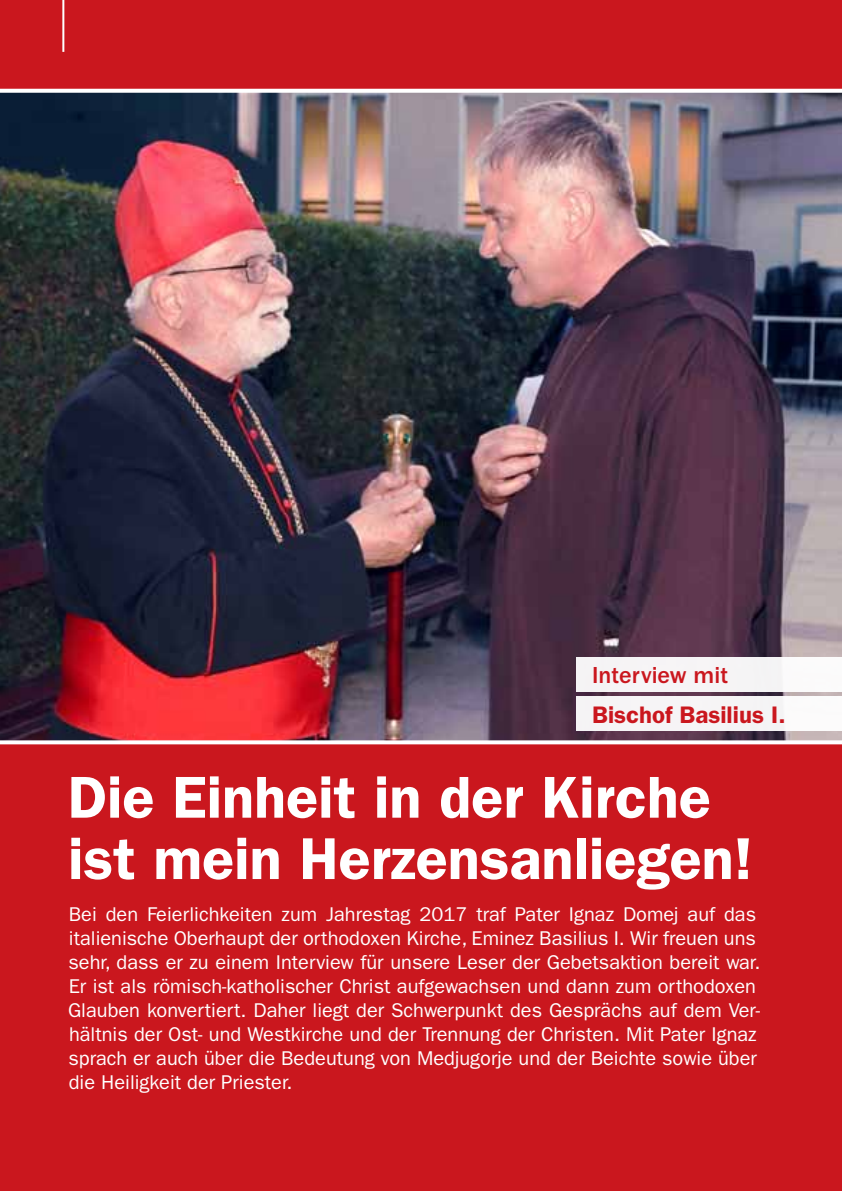
<style>
.page{position:relative;width:842px;height:1191px;background:#ca171e}
.page>*{position:absolute;margin:0;border:0;box-sizing:border-box;transform-origin:0 0}
.t1{font:600 59.4px/61.4px "ITC Franklin Gothic Std";color:#fff}
.t2{font:600 24px "ITC Franklin Gothic Std";color:#ca171e}
.t3{font:500 24px "ITC Franklin Gothic Std";color:#ca171e}
.t4{font:20px/24px "ITC Franklin Gothic Std";color:#fff}
</style>
<div class="page">
<hr style="left:62px;top:0;width:2px;height:52px;background:#fff">
<img style="left:0;top:93px;width:842px;height:647px">
<div style="left:576px;top:657px;width:266px;height:34px;background:#f6f4f6"></div>
<div style="left:576px;top:696px;width:266px;height:35px;background:#f6f4f6"></div>
<svg style="left:0;top:89px;width:842px;height:4px;background:#f5f5f6"></svg>
<svg style="left:0;top:740px;width:842px;height:4px;background:#f2edef"></svg>
<p class="t3" style="left:592px;top:660px;width:137px">Interview mit</p>
<p class="t2" style="left:592px;top:700px;width:195px">Bischof Basilius I.</p>
<h1 class="t1" style="left:68px;top:766px;width:686px">Die Einheit in der Kirche ist mein Herzensanliegen!</h1>
<p class="t4" style="left:68px;top:902px;width:694px">Bei den Feierlichkeiten zum Jahrestag 2017 traf Pater Ignaz Domej auf das italienische Oberhaupt der orthodoxen Kirche, Eminez Basilius I. Wir freuen uns sehr, dass er zu einem Interview für unsere Leser der Gebetsaktion bereit war.<br>Er ist als römisch-katholischer Christ aufgewachsen und dann zum orthodoxen Glauben konvertiert. Daher liegt der Schwerpunkt des Gesprächs auf dem Ver&shy;hältnis der Ost- und Westkirche und der Trennung der Christen. Mit Pater Ignaz sprach er auch über die Bedeutung von Medjugorje und der Beichte sowie über die Heiligkeit der Priester.</p>
</div>
